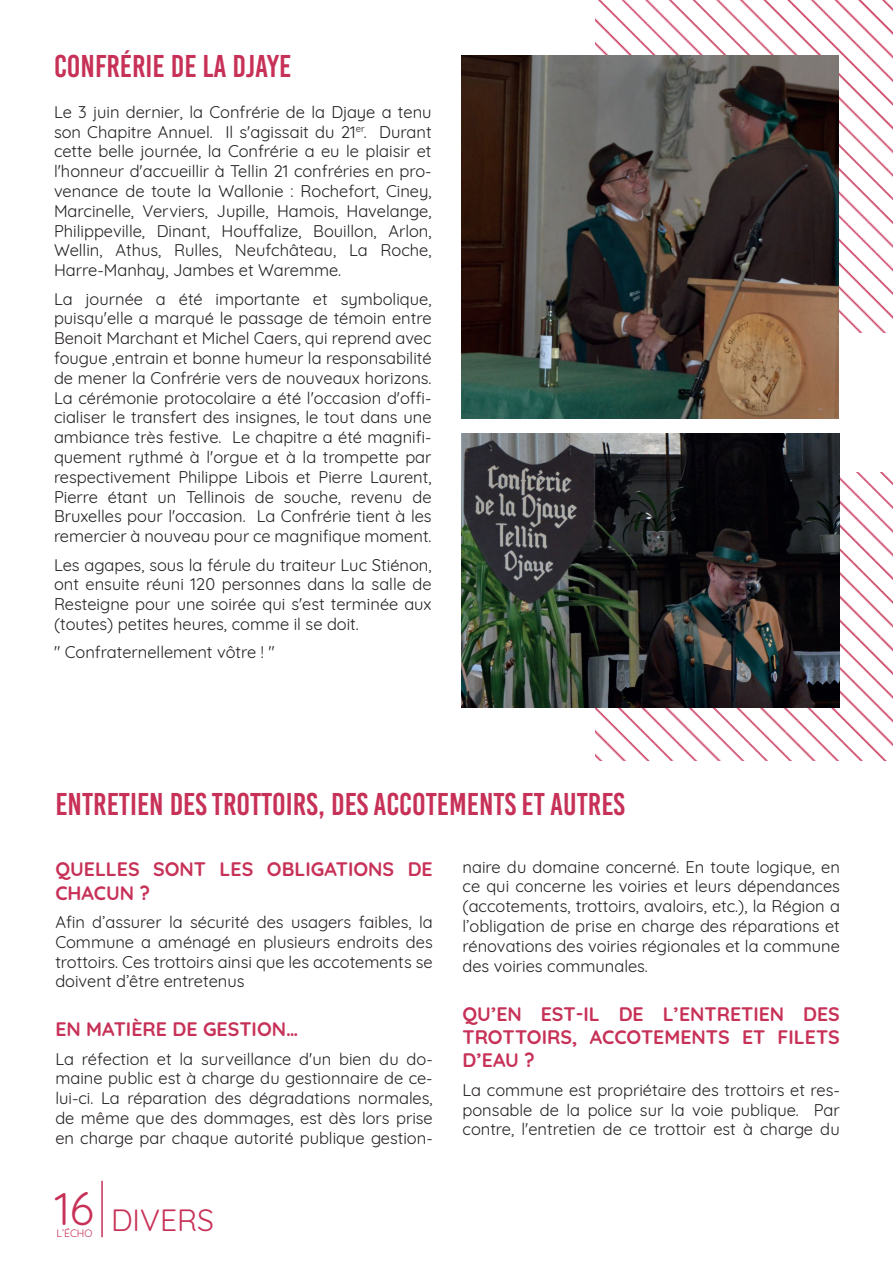
<style>
.page{position:relative;width:893px;height:1263px;background:#fff}
.page>*{position:absolute;margin:0;border:0;box-sizing:border-box;transform-origin:0 0}
.t1{font:45px "Quicksand";color:#c73157}
.t2{font:31.5px "Bebas Kai";color:#c73157}
.t3{font:30px "Quicksand";color:#c73157}
.t4{font:700 19.5px/23.4px "Quicksand";color:#c73157}
.t5{font:16.5px/19.8px "Quicksand";color:#231f20;text-align:justify}
.t6{font:10.5px "Quicksand";color:#c73157}
</style>
<div class="page">
<img style="left:596px;top:0;width:297px;height:333px">
<img style="left:596px;top:472px;width:297px;height:288px">
<hr style="left:101px;top:1181px;width:2px;height:56px;background:#c73157">
<img style="left:461px;top:55px;width:378px;height:363px">
<img style="left:461px;top:434px;width:379px;height:273px">
<h2 class="t2" style="left:54px;top:49px;width:239px">CONFRÉRIE DE LA DJAYE</h2>
<p class="t5" style="left:54px;top:100px;width:379px">Le 3 juin dernier, la Confrérie de la Djaye a tenu son Chapitre Annuel. Il s'agissait du 21<sup>er</sup>. Durant cette belle journée, la Confrérie a eu le plaisir et l'honneur d'accueillir à Tellin 21 confréries en pro&shy;venance de toute la Wallonie : Rochefort, Ciney, Marcinelle, Verviers, Jupille, Hamois, Havelange, Philippeville, Dinant, Houffalize, Bouillon, Arlon, Wellin, Athus, Rulles, Neufchâteau, La Roche, Harre-Manhay, Jambes et Waremme.</p>
<p class="t5" style="left:54px;top:287px;width:379px">La journée a été importante et symbolique, puisqu'elle a marqué le passage de témoin entre Benoit Marchant et M ichel Caers, qui reprend avec fougue ,entrain et bonne humeur la responsabilité de mener la Confrérie vers de nouveaux horizons.<br>La cérémonie protocolaire a été l'occasion d'offi&shy;cialiser le transfert des insignes, le tout dans une ambiance très festive. Le chapitre a été magnifi&shy;quement rythmé à l'orgue et à la trompette par respectivement Philippe Libois et Pierre Laurent, Pierre étant un Tellinois de souche, revenu de Bruxelles pour l'occasion. La Confrérie tient à les remercier à nouveau pour ce magnifique moment.</p>
<p class="t5" style="left:54px;top:553px;width:379px">Les agapes, sous la férule du traiteur Luc Stiénon, ont ensuite réuni 120 personnes dans la salle de Resteigne pour une soirée qui s'est terminée aux (toutes) petites heures, comme il se doit.</p>
<p class="t5" style="left:54px;top:641px;width:222px">" Confraternellement vôtre ! "</p>
<h2 class="t2" style="left:55px;top:787px;width:571px">ENTRETIEN DES TROTTOIRS, DES ACCOTEMENTS ET AUTRES</h2>
<p class="t4" style="left:55px;top:856px;width:379px">QUELLES SONT LES OBLIGATIONS DE<br>CHACUN ?</p>
<p class="t5" style="left:55px;top:910px;width:379px">Afin d’assurer la sécurité des usagers faibles, la Commune a aménagé en plusieurs endroits des trottoirs. Ces trottoirs ainsi que les accotements se doivent d’être entretenus</p>
<p class="t4" style="left:55px;top:1016px;width:244px">EN MATIÈRE DE GESTION…</p>
<p class="t5" style="left:55px;top:1047px;width:379px">La réfection et la surveillance d'un bien du do&shy;maine public est à charge du gestionnaire de ce&shy;lui-ci. La réparation des dégradations normales, de même que des dommages, est dès lors prise en charge par chaque autorité publique gestion-</p>
<h1 class="t1" style="left:55px;top:1173px;width:41px">16</h1>
<p class="t6" style="left:56px;top:1225px;width:38px">L’ÉCHO</p>
<h3 class="t3" style="left:111px;top:1197px;width:84px">DIVERS</h3>
<p class="t5" style="left:462px;top:855px;width:379px">naire du domaine concerné. En toute logique, en ce qui concerne les voiries et leurs dépendances (accotements, trottoirs, avaloirs, etc.), la Région a l’obligation de prise en charge des réparations et rénovations des voiries régionales et la commune des voiries communales.</p>
<p class="t4" style="left:462px;top:1000px;width:379px;text-align:justify">QU’EN EST-IL DE L’ENTRETIEN DES TROTTOIRS, ACCOTEMENTS ET FILETS D’EAU ?</p>
<p class="t5" style="left:462px;top:1078px;width:379px">La commune est propriétaire des trottoirs et res&shy;ponsable de la police sur la voie publique. Par contre, l'entretien de ce trottoir est à charge du</p>
</div>
